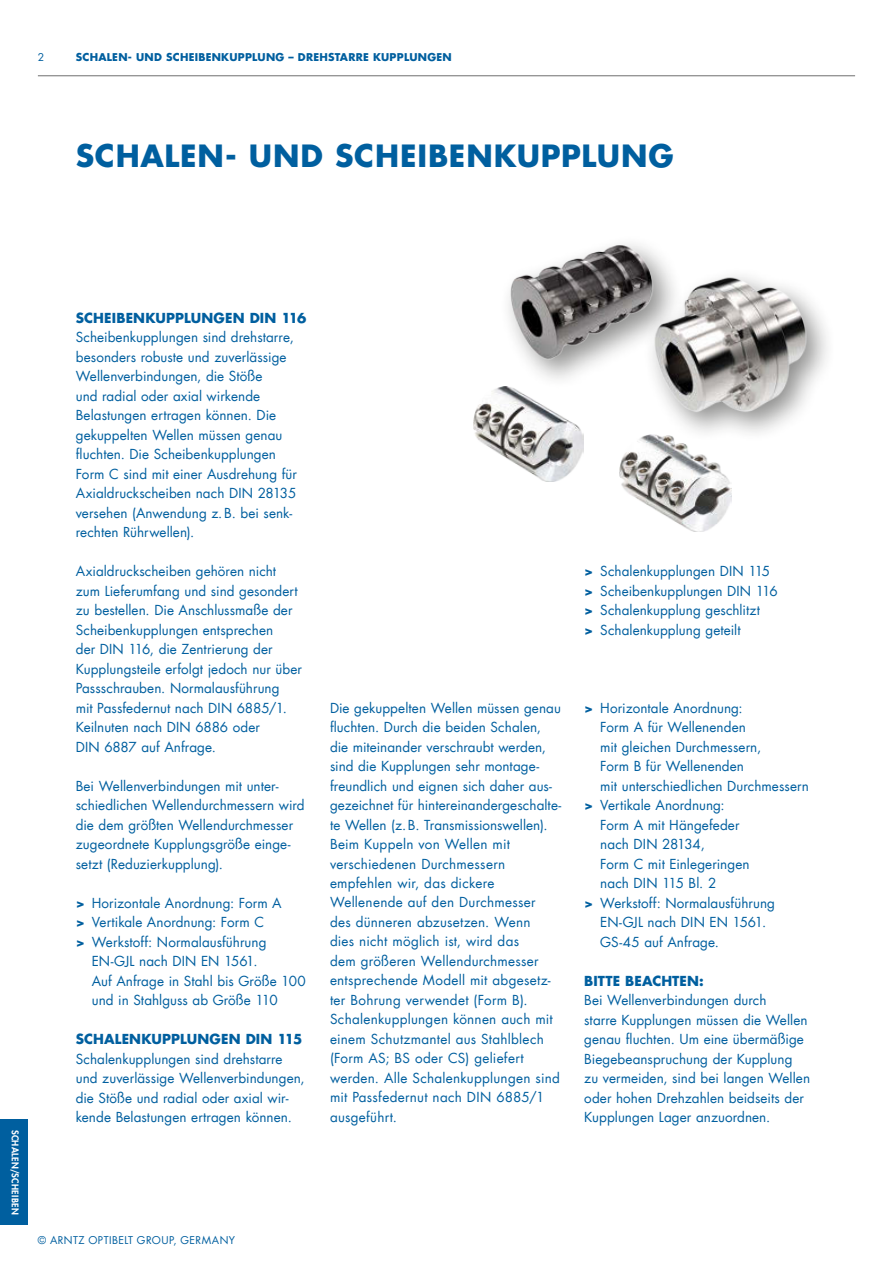
<style>
.page{position:relative;width:893px;height:1263px;background:#fff}
.page>*{position:absolute;margin:0;border:0;box-sizing:border-box;transform-origin:0 0}
.t1{font:700 30px "Futura Com";letter-spacing:.03em;color:#005f9f}
.t2{font:13.5px/19.5px "Futura Com";letter-spacing:.005em;color:#005f9f}
.t3{font:700 13.5px "Futura Com";letter-spacing:.01em;color:#005f9f}
.t4{font:700 10.5px "Futura Com";letter-spacing:.025em;color:#005f9f}
.t5{font:10.5px "Futura Com";letter-spacing:.045em;color:#005f9f}
.t6{font:800 9px "Futura Com";letter-spacing:.035em;color:#fff}
.s1{font-weight:700}
</style>
<div class="page">
<div style="left:0;top:1119px;width:28px;height:106px;background:#005f9f"></div>
<hr style="left:38px;top:75px;width:817px;height:1px;background:#6f6f6f">
<img style="left:474px;top:387px;width:110px;height:95px">
<img style="left:619px;top:436px;width:113px;height:96px">
<div style="left:643px;top:266px;width:194px;height:176px;background:#1d1d1b;opacity:.5"></div>
<img style="left:644px;top:266px;width:174px;height:170px">
<div style="left:499px;top:234px;width:185px;height:156px;background:#1d1d1b;opacity:.5"></div>
<img style="left:499px;top:234px;width:177px;height:141px">
<p class="t5" style="left:38px;top:50px;width:8px">2</p>
<p class="t4" style="left:76px;top:49px;width:377px">SCHALEN- UND SCHEIBENKUPPLUNG – DREHSTARRE KUPPLUNGEN</p>
<h1 class="t1" style="left:76px;top:132px;width:600px">SCHALEN- UND SCHEIBENKUPPLUNG</h1>
<p class="t6" style="left:22px;top:1130px;width:86px;rotate:90deg">SCHALEN/SCHEIBEN</p>
<p class="t3" style="left:76px;top:307px;width:232px">SCHEIBENKUPPLUNGEN DIN 116</p>
<p class="t2" style="left:76px;top:327px;width:223px">Scheibenkupplungen sind drehstarre, besonders robuste und zuverlässige Wellenverbindungen, die Stöße<br>und radial oder axial wirkende Belastungen ertragen können. Die gekuppelten Wellen müssen genau fluchten. Die Scheibenkupplungen Form C sind mit einer Ausdrehung für Axialdruckscheiben nach DIN 28135 versehen (Anwendung z. B. bei senk&shy;rechten Rührwellen).</p>
<p class="t2" style="left:76px;top:561px;width:228px">Axialdruckscheiben gehören nicht zum Lieferumfang und sind gesondert zu bestellen. Die Anschlussmaße der Scheibenkupplungen entsprechen<br>der DIN 116, die Zentrierung der Kupplungsteile erfolgt jedoch nur über Passschrauben. Normalausführung<br>mit Passfedernut nach DIN 6885/1.<br>Keilnuten nach DIN 6886 oder<br>DIN 6887 auf Anfrage.</p>
<p class="t2" style="left:76px;top:776px;width:230px">Bei Wellenverbindungen mit unter&shy;schiedlichen Wellendurchmessern wird die dem größten Wellendurchmesser zugeordnete Kupplungsgröße einge&shy;setzt (Reduzierkupplung).</p>
<p class="t2" style="left:76px;top:893px;width:207px"><span class="s1">&gt;</span> Horizontale Anordnung: Form A</p>
<p class="t2" style="left:76px;top:912px;width:190px"><span class="s1">&gt;</span> Vertikale Anordnung: Form C</p>
<p class="t2" style="left:76px;top:932px;width:192px"><span class="s1">&gt;</span> Werkstoff: Normalausführung</p>
<p class="t2" style="left:92px;top:951px;width:167px">EN-GJL nach DIN EN 1561.</p>
<p class="t2" style="left:92px;top:971px;width:215px">Auf Anfrage in Stahl bis Größe 100</p>
<p class="t2" style="left:92px;top:990px;width:187px">und in Stahlguss ab Größe 110</p>
<p class="t3" style="left:76px;top:1028px;width:228px">SCHALENKUPPLUNGEN DIN 115</p>
<p class="t2" style="left:76px;top:1049px;width:230px">Schalenkupplungen sind drehstarre und zuverlässige Wellenverbindungen, die Stöße und radial oder axial wir&shy;kende Belastungen ertragen können.</p>
<p class="t5" style="left:38px;top:1233px;width:199px">© ARNTZ OPTIBELT GROUP, GERMANY</p>
<p class="t2" style="left:584px;top:561px;width:195px"><span class="s1">&gt;</span> Schalenkupplungen DIN 115 <span class="s1">&gt;</span> Scheibenkupplungen DIN 116 <span class="s1">&gt;</span> Schalenkupplung geschlitzt<br><span class="s1">&gt;</span> Schalenkupplung geteilt</p>
<p class="t2" style="left:330px;top:698px;width:233px">Die gekuppelten Wellen müssen genau fluchten. Durch die beiden Schalen, die miteinander verschraubt werden, sind die Kupplungen sehr montage&shy;freundlich und eignen sich daher aus&shy;gezeichnet für hintereinandergeschalte&shy;te Wellen (z. B. Transmissionswellen).<br>Beim Kuppeln von Wellen mit verschiedenen Durchmessern empfehlen wir, das dickere Wellenende auf den Durchmesser<br>des dünneren abzusetzen. Wenn<br>dies nicht möglich ist, wird das<br>dem größeren Wellendurchmesser entsprechende Modell mit abgesetz&shy;ter Bohrung verwendet (Form B).<br>Schalenkupplungen können auch mit einem Schutzmantel aus Stahlblech (Form AS; BS oder CS) geliefert werden. Alle Schalenkupplungen sind mit Passfedernut nach DIN 6885/1 ausgeführt.</p>
<p class="t2" style="left:584px;top:698px;width:160px"><span class="s1">&gt;</span> Horizontale Anordnung:</p>
<p class="t2" style="left:600px;top:717px;width:147px">Form A für Wellenenden</p>
<p class="t2" style="left:600px;top:737px;width:162px">mit gleichen Durchmessern,</p>
<p class="t2" style="left:600px;top:756px;width:145px">Form B für Wellenenden</p>
<p class="t2" style="left:600px;top:776px;width:210px">mit unterschiedlichen Durchmessern</p>
<p class="t2" style="left:584px;top:795px;width:142px"><span class="s1">&gt;</span> Vertikale Anordnung:</p>
<p class="t2" style="left:600px;top:815px;width:141px">Form A mit Hängefeder</p>
<p class="t2" style="left:600px;top:834px;width:106px">nach DIN 28134,</p>
<p class="t2" style="left:600px;top:854px;width:151px">Form C mit Einlegeringen</p>
<p class="t2" style="left:600px;top:873px;width:118px">nach DIN 115 Bl. 2</p>
<p class="t2" style="left:584px;top:893px;width:192px"><span class="s1">&gt;</span> Werkstoff: Normalausführung</p>
<p class="t2" style="left:600px;top:912px;width:167px">EN-GJL nach DIN EN 1561.</p>
<p class="t2" style="left:600px;top:932px;width:120px">GS-45 auf Anfrage.</p>
<p class="t3" style="left:584px;top:970px;width:121px">BITTE BEACHTEN:</p>
<p class="t2" style="left:584px;top:990px;width:227px">Bei Wellenverbindungen durch<br>starre Kupplungen müssen die Wellen genau fluchten. Um eine übermäßige Biegebeanspruchung der Kupplung<br>zu vermeiden, sind bei langen Wellen oder hohen Drehzahlen beidseits der Kupplungen Lager anzuordnen.</p>
</div>
